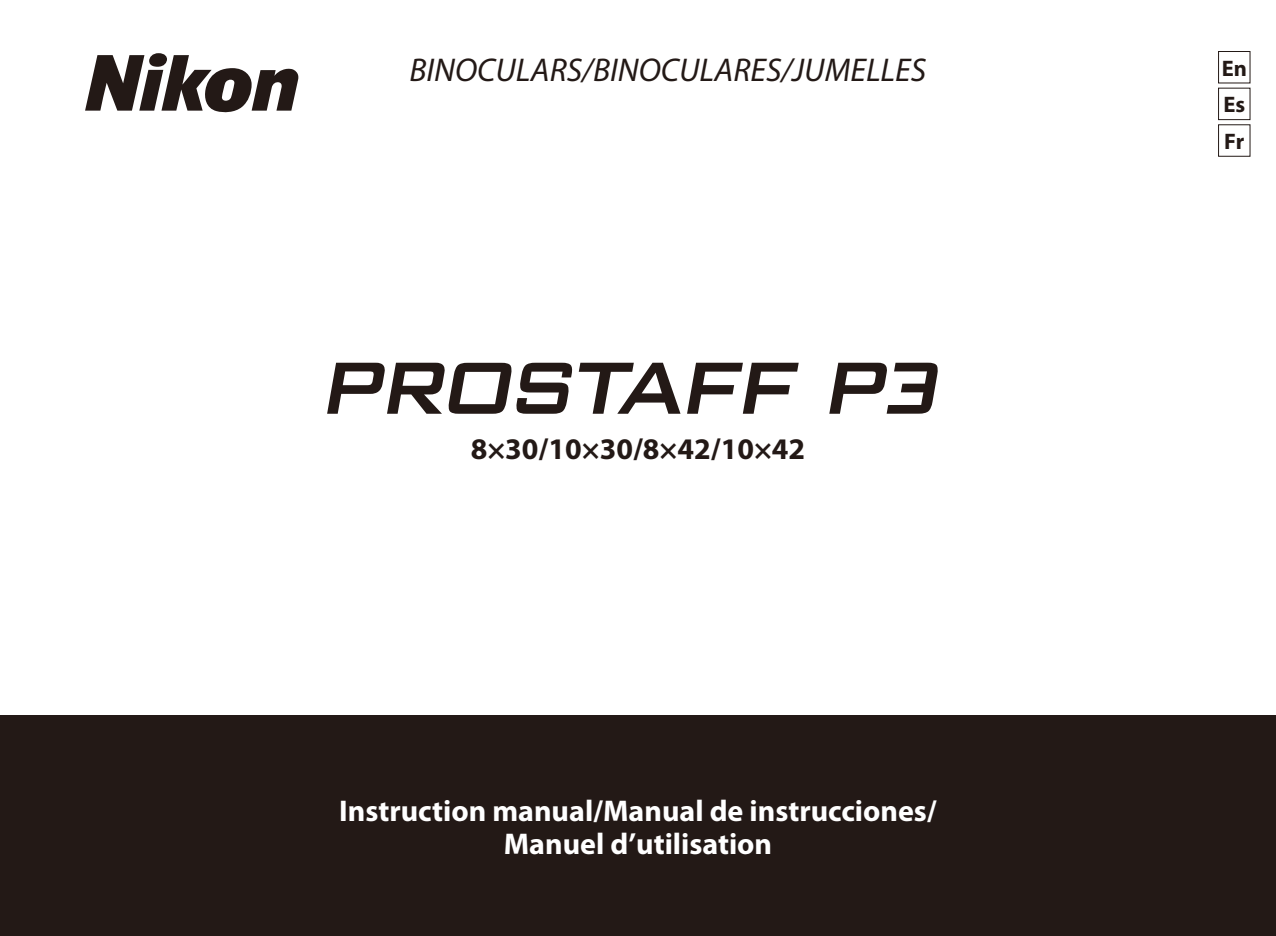
<style>
.page{position:relative;width:1276px;height:936px;background:#fff}
.page>*{position:absolute;margin:0;border:0;box-sizing:border-box;transform-origin:0 0}
.t1{font:italic 33px "Myriad Pro";color:#231916}
.t2{font:700 30px/33px "Myriad Pro";color:#fff;text-align:center}
.t3{font:700 30px "Myriad Pro";color:#231916}
.t4{font:700 22.5px/36.6px "Myriad Pro";color:#231916;text-align:justify}
</style>
<div class="page">
<svg style="left:149px;top:53px;width:18px;height:14px"></svg>
<svg style="left:85px;top:55px;width:213px;height:57px"></svg>
<div style="left:0;top:714px;width:1276px;height:221px;background:#231916"></div>
<div style="left:1218px;top:51px;width:32px;height:32px;border:1px solid #231916"></div>
<div style="left:1218px;top:88px;width:32px;height:32px;border:1px solid #231916"></div>
<div style="left:1218px;top:124px;width:32px;height:33px;border:1px solid #231916"></div>
<svg style="left:327px;top:363px;width:245px;height:51px"></svg>
<svg style="left:579px;top:363px;width:101px;height:51px"></svg>
<svg style="left:687px;top:363px;width:111px;height:51px"></svg>
<svg style="left:829px;top:362px;width:108px;height:52px"></svg>
<p class="t1" style="left:409px;top:49px;width:518px">BINOCULARS/BINOCULARES/JUMELLES</p>
<p class="t3" style="left:471px;top:429px;width:336px">8×30/10×30/8×42/10×42</p>
<p class="t2" style="left:339px;top:793px;width:599px">Instruction manual/Manual de instrucciones/<br>Manuel d’utilisation</p>
<p class="t4" style="left:1221px;top:49px;width:27px">En Es Fr</p>
</div>
